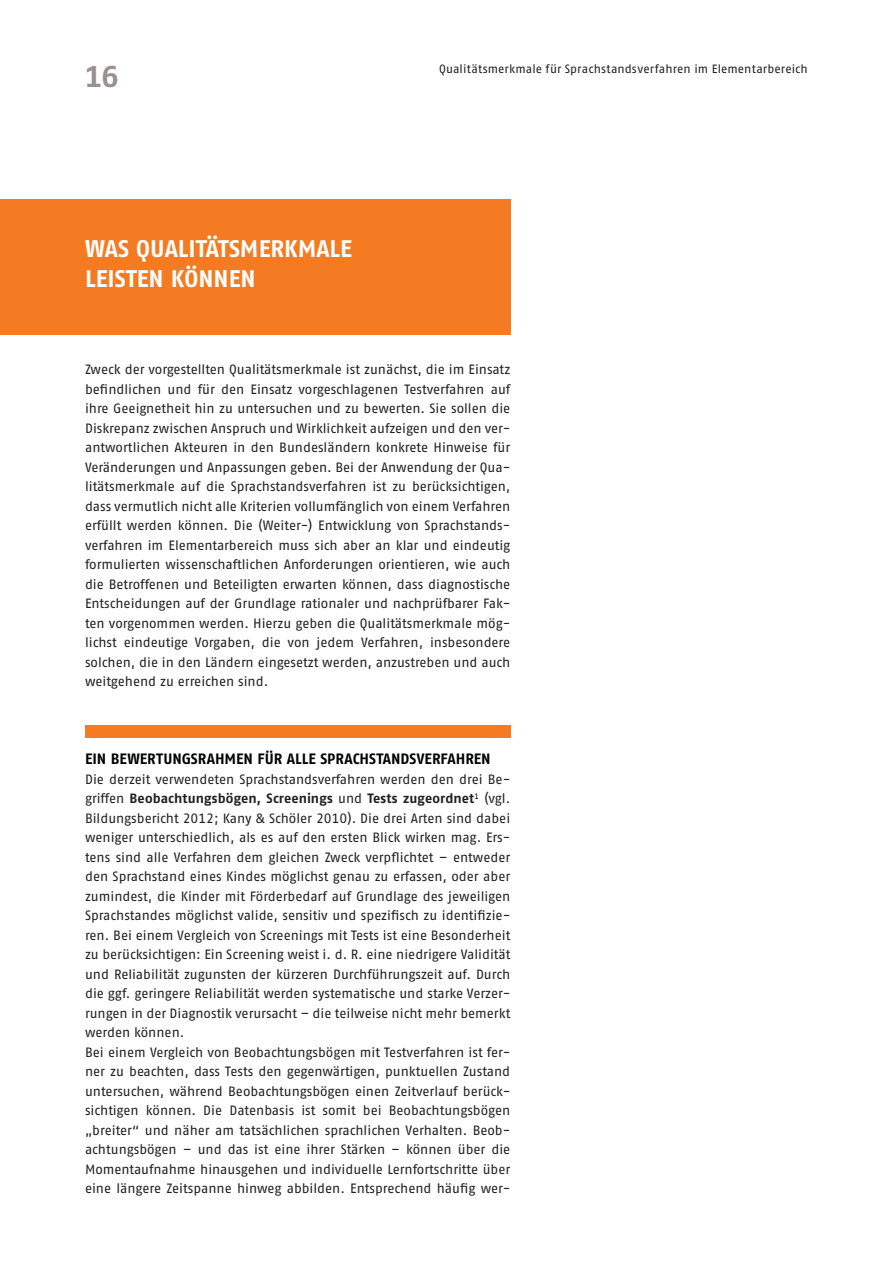
<style>
.page{position:relative;width:893px;height:1263px;background:#fff}
.page>*{position:absolute;margin:0;border:0;box-sizing:border-box;transform-origin:0 0}
.t1{font:30px "Fago No Bold Tf";color:#999190}
.t2{font:24px/30px "Fago No Bold Tf";color:#fff}
.t3{font:15px "Fago No Bold Tf";color:#000}
.t4{font:13.5px/19.5px "Fago No Regular Tf";color:#231f20;text-align:justify}
.t5{font:13.5px "Fago No Bold Tf";letter-spacing:.005em;color:#231f20}
.t6{font:12px "Fago No Regular Tf";letter-spacing:.005em;color:#231f20}
.s1{font-family:"Fago No Regular Tf"}
</style>
<div class="page">
<div style="left:0;top:200px;width:510px;height:135px;background:#f47b21"></div>
<div style="left:85px;top:725px;width:425px;height:13px;background:#f47b21"></div>
<h1 class="t1" style="left:85px;top:66px;width:35px">16</h1>
<h2 class="t2" style="left:85px;top:236px;width:269px">WAS QUALITÄTSMERKMALE<br>LEISTEN KÖNNEN</h2>
<p class="t6" style="left:439px;top:65px;width:370px">Qualitätsmerkmale für Sprachstandsverfahren im Elementarbereich</p>
<p class="t4" style="left:85px;top:361px;width:427px">Zweck der vorgestellten Qualitätsmerkmale ist zunächst, die im Einsatz befindlichen und für den Einsatz vorgeschlagenen Testverfahren auf ihre Geeignetheit hin zu untersuchen und zu bewerten. Sie sollen die Diskrepanz zwischen Anspruch und Wirklichkeit aufzeigen und den ver&shy;antwortlichen Akteuren in den Bundesländern konkrete Hinweise für Veränderungen und Anpassungen geben. Bei der Anwendung der Qua&shy;litätsmerkmale auf die Sprachstandsverfahren ist zu berücksichtigen, dass vermutlich nicht alle Kriterien vollumfänglich von einem Verfahren erfüllt werden können. Die (Weiter-) Entwicklung von Sprachstands&shy;verfahren im Elementarbereich muss sich aber an klar und eindeutig formulierten wissenschaftlichen Anforderungen orientieren, wie auch die Betroffenen und Beteiligten erwarten können, dass diagnostische Entscheidungen auf der Grundlage rationaler und nachprüfbarer Fak&shy;ten vorgenommen werden. Hierzu geben die Qualitätsmerkmale mög&shy;lichst eindeutige Vorgaben, die von jedem Verfahren, insbesondere solchen, die in den Ländern eingesetzt werden, anzustreben und auch weitgehend zu erreichen sind.</p>
<p class="t3" style="left:85px;top:753px;width:407px">EIN BEWERTUNGSRAHMEN FÜR ALLE SPRACHSTANDSVERFAHREN</p>
<p class="t4" style="left:85px;top:770px;width:427px">Die derzeit verwendeten Sprachstandsverfahren werden den drei Be-</p>
<p class="t5" style="left:85px;top:793px;width:427px"><span class="s1">griffen</span> Beobachtungsbögen, Screenings <span class="s1">und</span> Tests zugeordnet<sup>1</sup> <span class="s1">(vgl.</span></p>
<p class="t4" style="left:85px;top:809px;width:427px;text-align:left">Bildungsbericht 2012; Kany &amp; Schöler 2010). Die drei Arten sind dabei weniger unterschiedlich, als es auf den ersten Blick wirken mag. Ers&shy;tens sind alle Verfahren dem gleichen Zweck verpflichtet – entweder den Sprachstand eines Kindes möglichst genau zu erfassen, oder aber zumindest, die Kinder mit Förderbedarf auf Grundlage des jeweiligen Sprachstandes möglichst valide, sensitiv und spezifisch zu identifizie&shy;ren. Bei einem Vergleich von Screenings mit Tests ist eine Besonderheit zu berücksichtigen: Ein Screening weist i. d. R. eine niedrigere Validität und Reliabilität zugunsten der kürzeren Durchführungszeit auf. Durch die ggf. geringere Reliabilität werden systematische und starke Verzer&shy;rungen in der Diagnostik verursacht – die teilweise nicht mehr bemerkt werden können.<br>Bei einem Vergleich von Beobachtungsbögen mit Testverfahren ist fer&shy;ner zu beachten, dass Tests den gegenwärtigen, punktuellen Zustand untersuchen, während Beobachtungsbögen einen Zeitverlauf berück&shy;sichtigen können. Die Datenbasis ist somit bei Beobachtungsbögen „breiter“ und näher am tatsächlichen sprachlichen Verhalten. Beob&shy;achtungsbögen – und das ist eine ihrer Stärken – können über die Momentaufnahme hinausgehen und individuelle Lernfortschritte über eine längere Zeitspanne hinweg abbilden. Entsprechend häufig wer-</p>
</div>
